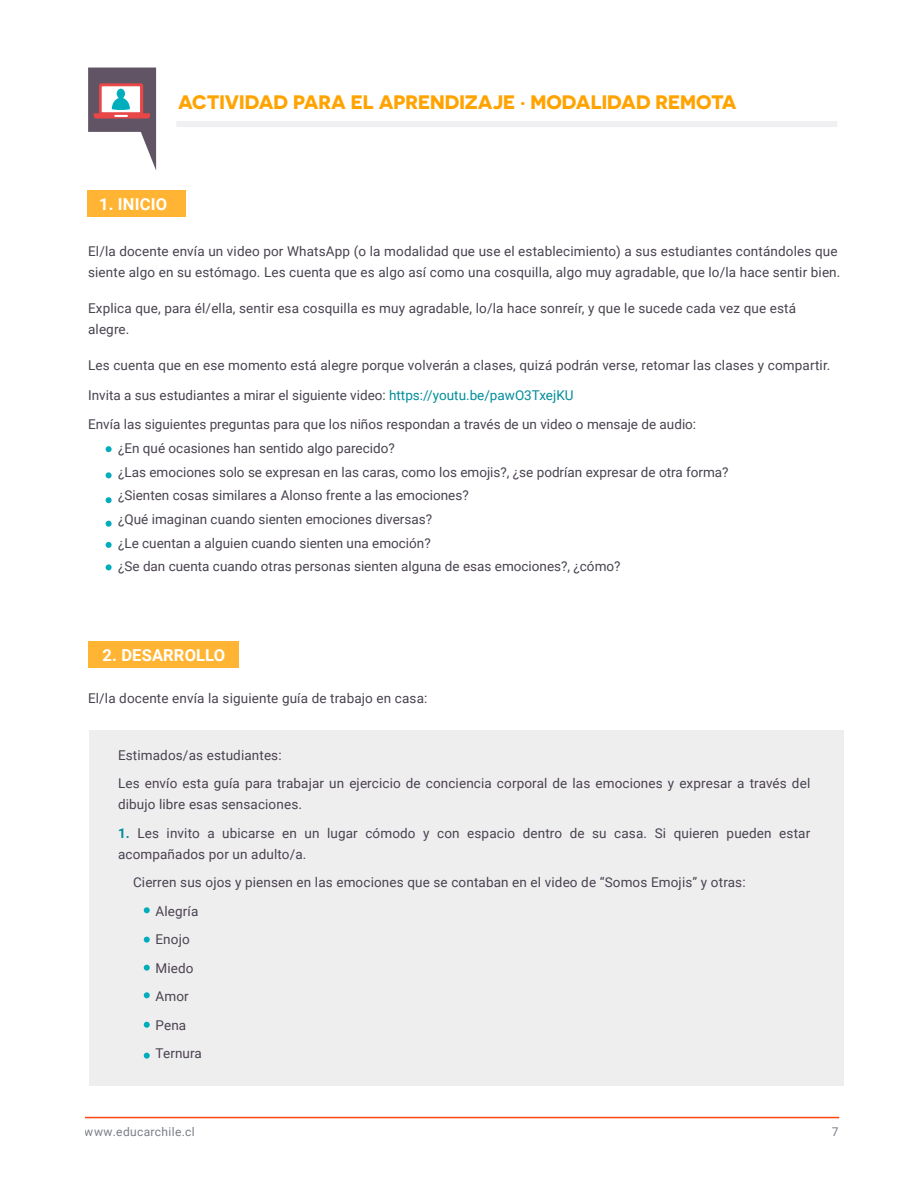
<style>
.page{position:relative;width:924px;height:1182px;background:#fff}
.page>*{position:absolute;margin:0;border:0;box-sizing:border-box;transform-origin:0 0}
.t1{font:700 19.5px "Novecentosanswide";color:#ffa300}
.t2{font:700 16.5px "Roboto";letter-spacing:.01em;color:#fff}
.t3{font:13.5px/28.5px "Roboto";letter-spacing:.01em;color:#49424f}
.t4{font:12px "Roboto";letter-spacing:.03em;color:#3f4551}
.s1{color:#008d9a}
.s2{font-weight:700;color:#008d9a}
</style>
<div class="page">
<div style="left:90px;top:730px;width:754px;height:356px;background:#efeeef"></div>
<div style="left:176px;top:121px;width:661px;height:6px;background:#f0f0f3"></div>
<div style="left:88px;top:191px;width:98px;height:26px;background:#ffb533"></div>
<svg style="left:106px;top:446px;width:6px;height:6px"></svg>
<svg style="left:106px;top:472px;width:6px;height:6px"></svg>
<svg style="left:106px;top:497px;width:6px;height:6px"></svg>
<svg style="left:106px;top:521px;width:6px;height:6px"></svg>
<svg style="left:106px;top:542px;width:6px;height:6px"></svg>
<svg style="left:106px;top:564px;width:6px;height:6px"></svg>
<svg style="left:88px;top:68px;width:68px;height:102px"></svg>
<hr style="left:85px;top:1117px;width:754px;height:1px;background:#ff4612">
<div style="left:88px;top:641px;width:151px;height:27px;background:#ffb533"></div>
<svg style="left:144px;top:907px;width:6px;height:6px"></svg>
<svg style="left:144px;top:937px;width:6px;height:6px"></svg>
<svg style="left:144px;top:965px;width:6px;height:6px"></svg>
<svg style="left:144px;top:992px;width:6px;height:6px"></svg>
<svg style="left:144px;top:1022px;width:6px;height:6px"></svg>
<svg style="left:144px;top:1053px;width:6px;height:6px"></svg>
<h1 class="t1" style="left:178px;top:90px;width:560px">ACTIVIDAD PARA EL APRENDIZAJE · MODALIDAD REMOTA</h1>
<p class="t2" style="left:99px;top:193px;width:69px">1. INICIO</p>
<p class="t3" style="left:88px;top:240px;width:754px;line-height:21px">El/la docente envía un video por WhatsApp (o la modalidad que use el establecimiento) a sus estudiantes contándoles que siente algo en su estómago. Les cuenta que es algo así como una cosquilla, algo muy agradable, que lo/la hace sentir bien.</p>
<p class="t3" style="left:88px;top:297px;width:710px;line-height:21px">Explica que, para él/ella, sentir esa cosquilla es muy agradable, lo/la hace sonreír, y que le sucede cada vez que está alegre.</p>
<p class="t3" style="left:88px;top:350px;width:744px;line-height:29.7px">Les cuenta que en ese momento está alegre porque volverán a clases, quizá podrán verse, retomar las clases y compartir.<br>Invita a sus estudiantes a mirar el siguiente video: <span class="s1">https://youtu.be/pawO3TxejKU</span></p>
<p class="t3" style="left:118px;top:412px;width:612px;line-height:23.7px;text-indent:-30px">Envía las siguientes preguntas para que los niños respondan a través de un video o mensaje de audio:<br>¿En qué ocasiones han sentido algo parecido?<br>¿Las emociones solo se expresan en las caras, como los emojis?, ¿se podrían expresar de otra forma? ¿Sienten cosas similares a Alonso frente a las emociones?<br>¿Qué imaginan cuando sienten emociones diversas?<br>¿Le cuentan a alguien cuando sienten una emoción?<br>¿Se dan cuenta cuando otras personas sienten alguna de esas emociones?, ¿cómo?</p>
<p class="t2" style="left:103px;top:644px;width:124px">2. DESARROLLO</p>
<p class="t3" style="left:88px;top:683px;width:341px">El/la docente envía la siguiente guía de trabajo en casa:</p>
<p class="t3" style="left:118px;top:740px;width:694px">Estimados/as estudiantes:<br>Les envío esta guía para trabajar un ejercicio de conciencia corporal de las emociones y expresar a través del</p>
<p class="t3" style="left:118px;top:790px;width:185px">dibujo libre esas sensaciones.</p>
<p class="t3" style="left:118px;top:822px;width:694px;line-height:21px"><span class="s2">1.</span> Les invito a ubicarse en un lugar cómodo y con espacio dentro de su casa. Si quieren pueden estar acompañados por un adulto/a.</p>
<p class="t3" style="left:156px;top:868px;width:592px;text-indent:-23px">Cierren sus ojos y piensen en las emociones que se contaban en el video de “Somos Emojis” y otras:<br>Alegría<br>Enojo<br>Miedo<br>Amor<br>Pena<br>Ternura</p>
<p class="t4" style="left:85px;top:1123px;width:111px">www.educarchile.cl</p>
<p class="t4" style="left:832px;top:1123px;width:8px">7</p>
</div>
